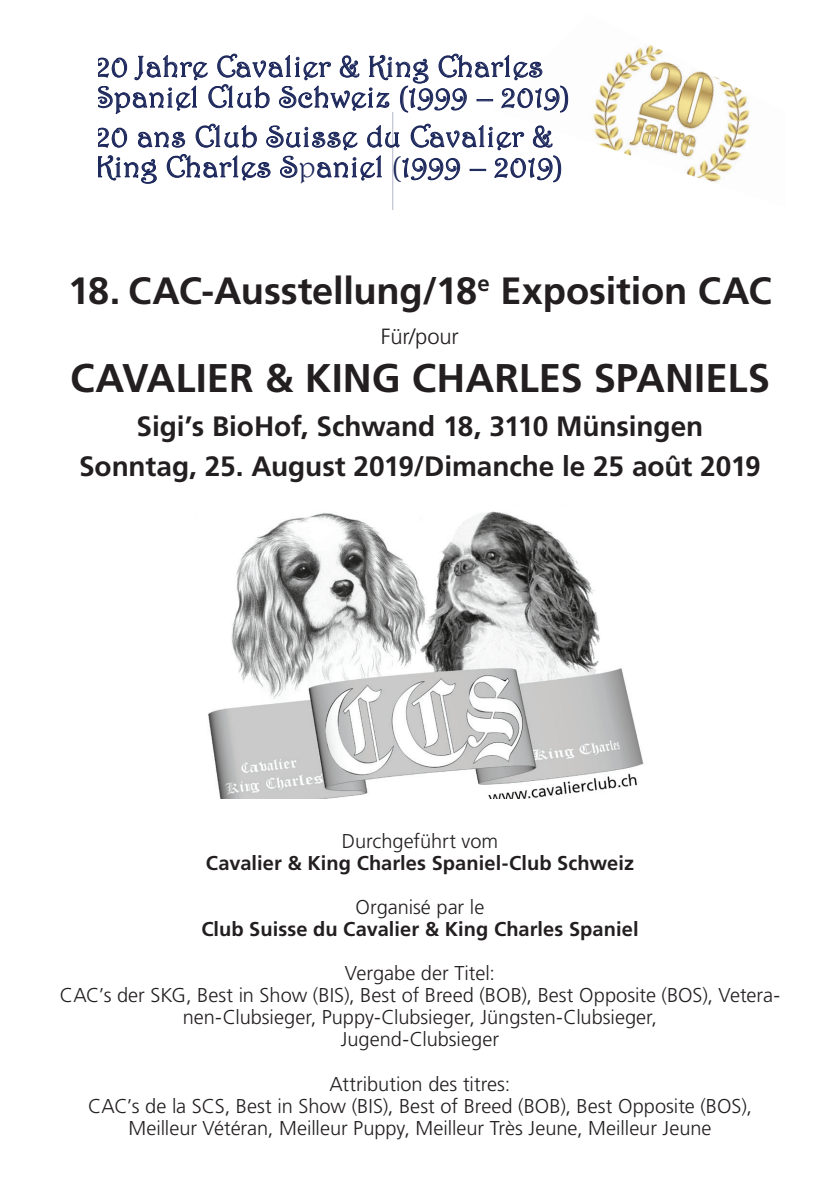
<style>
.page{position:relative;width:840px;height:1191px;background:#fff}
.page>*{position:absolute;margin:0;border:0;box-sizing:border-box;transform-origin:0 0}
.t1{font:700 40px "Frutiger LT Std";color:#231f20}
.t2{font:700 38px "Frutiger LT Std";letter-spacing:-.005em;color:#231f20}
.t3{font:29.6px/30.6px "Harrington";letter-spacing:.01em;color:#1d285c;scale:1.05 1}
.t4{font:700 28px/40px "Frutiger LT Std";letter-spacing:-.005em;color:#231f20;text-align:center}
.t5{font:300 22px "Frutiger LT Std";letter-spacing:-.01em;color:#231f20}
.t6{font:300 20px/22px "Frutiger LT Std";color:#231f20;text-align:center}
.t7{font:700 20px "Frutiger LT Std";letter-spacing:.005em;color:#231f20}
</style>
<div class="page">
<img style="left:208px;top:511px;width:436px;height:287px">
<img style="left:568px;top:45px;width:182px;height:137px">
<svg style="left:98px;top:53px;width:470px;height:131px"></svg>
<h3 class="t3" style="left:95px;top:51px;width:453px">20 Jahre Cavalier &amp; King Charles<br>Spaniel Club Schweiz (1999 – 2019)</h3>
<h3 class="t3" style="left:95px;top:121px;width:446px">20 ans Club Suisse du Cavalier &amp;<br>King Charles Spaniel (1999 – 2019)</h3>
<h2 class="t2" style="left:68px;top:268px;width:704px">18. CAC-Ausstellung/18<sup>e</sup> Exposition CAC</h2>
<p class="t5" style="left:381px;top:324px;width:79px">Für/pour</p>
<h1 class="t1" style="left:70px;top:355px;width:701px">CAVALIER &amp; KING CHARLES SPANIELS</h1>
<h3 class="t4" style="left:79px;top:406px;width:683px">Sigi’s BioHof, Schwand 18, 3110 Münsingen<br>Sonntag, 25. August 2019/Dimanche le 25 août 2019</h3>
<p class="t6" style="left:341px;top:830px;width:158px">Durchgeführt vom</p>
<p class="t7" style="left:206px;top:851px;width:429px">Cavalier &amp; King Charles Spaniel-Club Schweiz</p>
<p class="t6" style="left:355px;top:896px;width:130px">Organisé par le</p>
<p class="t7" style="left:201px;top:917px;width:438px">Club Suisse du Cavalier &amp; King Charles Spaniel</p>
<p class="t6" style="left:60px;top:962px;width:721px">Vergabe der Titel:<br>CAC’s der SKG, Best in Show (BIS), Best of Breed (BOB), Best Opposite (BOS), Vetera&shy;nen-Clubsieger, Puppy-Clubsieger, Jüngsten-Clubsieger,<br>Jugend-Clubsieger</p>
<p class="t6" style="left:88px;top:1072px;width:665px">Attribution des titres:<br>CAC’s de la SCS, Best in Show (BIS), Best of Breed (BOB), Best Opposite (BOS),<br>Meilleur Vétéran, Meilleur Puppy, Meilleur Très Jeune, Meilleur Jeune</p>
</div>
